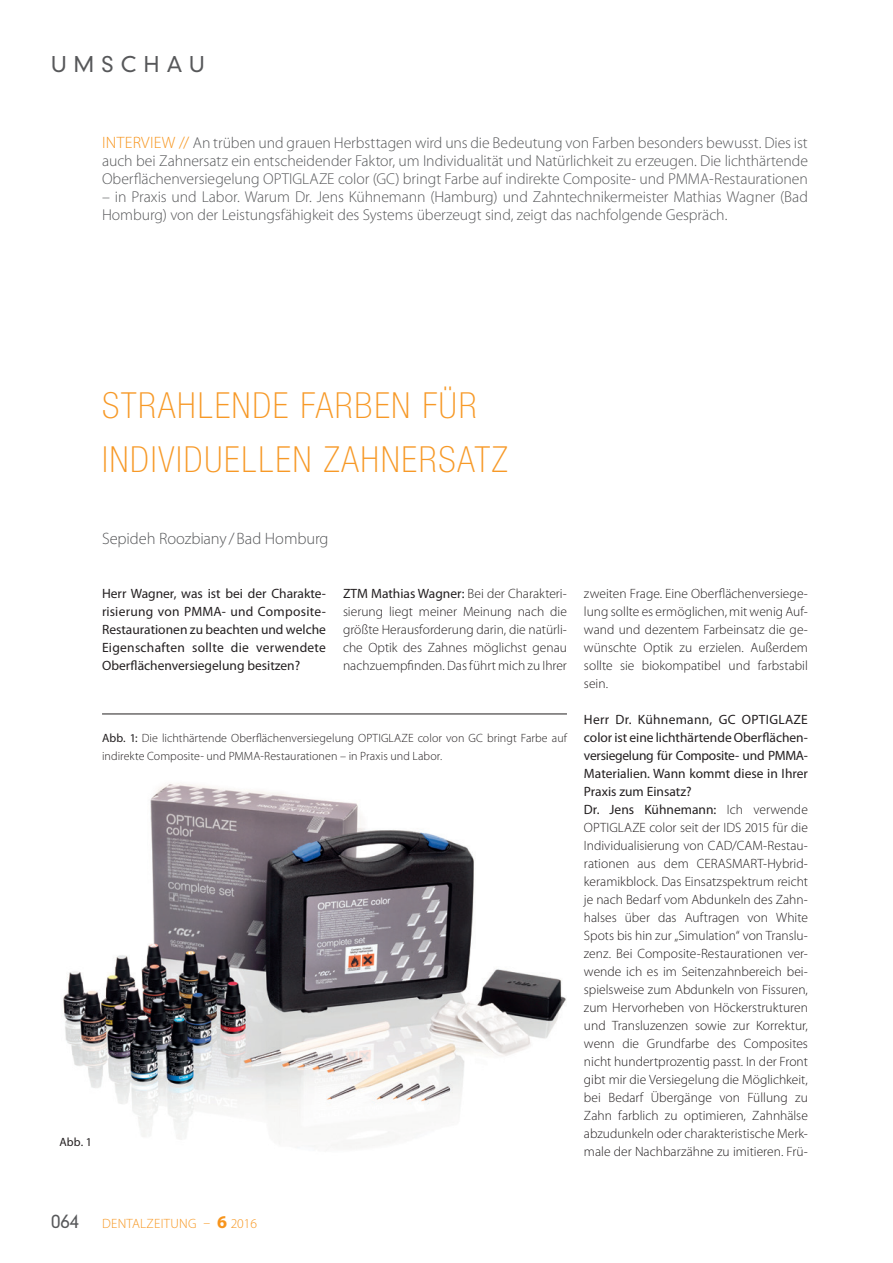
<style>
.page{position:relative;width:893px;height:1263px;background:#fff}
.page>*{position:absolute;margin:0;border:0;box-sizing:border-box;transform-origin:0 0}
.Headline{font:100 condensed 36px/54px "Helvetica Neue";letter-spacing:.05em;color:#f79927}
.t1{font:300 21px "DIN Neuzeit Grotesk";letter-spacing:.35em;color:#57585a}
.Pagenumber{font:300 18px "DIN Neuzeit Grotesk";color:#57585a}
.Author{font:300 16.5px "Myriad Pro";letter-spacing:-.005em;color:#57585a}
.Teaser{font:300 15.75px/18px "Myriad Pro";letter-spacing:-.01em;color:#57585a;text-align:justify}
.Content_1stSection{font:300 13.5px/18px "Myriad Pro";color:#231f20;text-align:justify}
.Content_1stSection-2{font:13.5px/18px "Myriad Pro";color:#231f20;text-align:justify}
.t2{font:300 13.5px "Myriad Pro";letter-spacing:.02em;color:#f7951d}
.Caption_Line_up{font:300 12px/18px "Myriad Pro";letter-spacing:.005em;color:#231f20}
.Image{font:12px "Myriad Pro";color:#231f20}
.s1{font-size:16.5px;color:#f7951d}
.s2{font-weight:400}
.s3{font-weight:700;font-size:18px}
</style>
<div class="page">
<img style="left:63px;top:783px;width:503px;height:365px">
<hr style="left:102px;top:714px;width:465px;height:1px;background:#231f20">
<h2 class="t1" style="left:51px;top:52px;width:155px">UMSCHAU</h2>
<p class="Teaser" style="left:102px;top:133px;width:707px"><span class="s1">INTERVIEW //</span> An trüben und grauen Herbsttagen wird uns die Bedeutung von Farben besonders bewusst. Dies ist auch bei Zahnersatz ein entscheidender Faktor, um Individualität und Natürlichkeit zu erzeugen. Die lichthärtende Oberflächenversiegelung OPTIGLAZE color (GC) bringt Farbe auf indirekte Composite- und PMMA-Restaurationen</p>
<p class="Teaser" style="left:102px;top:187px;width:707px">– in Praxis und Labor. Warum Dr. Jens Kühnemann (Hamburg) und Zahntechnikermeister Mathias Wagner (Bad<br>Homburg) von der Leistungsfähigkeit des Systems überzeugt sind, zeigt das nachfolgende Gespräch.</p>
<p class="Headline" style="left:102px;top:378px;width:407px">STRAHLENDE FARBEN FÜR<br>INDIVIDUELLEN ZAHNERSATZ</p>
<p class="Author" style="left:102px;top:528px;width:228px">Sepideh Roozbiany /Bad Homburg</p>
<p class="Image" style="left:60px;top:1135px;width:34px">Abb. 1</p>
<p class="Content_1stSection-2" style="left:102px;top:584px;width:225px">Herr Wagner, was ist bei der Charakte&shy;risierung von PMMA- und Composite-Restaurationen zu beachten und welche Eigenschaften sollte die verwendete Oberflächenversiegelung besitzen?</p>
<p class="Content_1stSection" style="left:343px;top:584px;width:225px"><span class="s2">ZTM Mathias Wagner:</span> Bei der Charakteri&shy;sierung liegt meiner Meinung nach die größte Herausforderung darin, die natürli&shy;che Optik des Zahnes möglichst genau nachzuempfinden. Das führt mich zu Ihrer</p>
<p class="Content_1stSection" style="left:584px;top:584px;width:225px">zweiten Frage. Eine Oberflächenversiege&shy;lung sollte es ermöglichen, mit wenig Auf&shy;wand und dezentem Farbeinsatz die ge&shy;wünschte Optik zu erzielen. Außerdem sollte sie biokompatibel und farbstabil sein.</p>
<p class="Content_1stSection-2" style="left:584px;top:710px;width:225px;text-align:left">Herr Dr. Kühnemann, GC OPTIGLAZE color ist eine lichthärtende Oberflächen&shy;versiegelung für Composite- und PMMA-- Materialien. Wann kommt diese in Ihrer Praxis zum Einsatz?</p>
<p class="Content_1stSection" style="left:584px;top:800px;width:225px"><span class="s2">Dr. Jens Kühnemann:</span> Ich verwende OPTIGLAZE color seit der IDS 2015 für die Individualisierung von CAD/CAM-Restau&shy;rationen aus dem CERASMART-Hybrid&shy;keramikblock. Das Einsatzspektrum reicht je nach Bedarf vom Abdunkeln des Zahn&shy;halses über das Auftragen von White Spots bis hin zur „Simulation“ von Translu&shy;zenz. Bei Composite-Restaurationen ver&shy;wende ich es im Seitenzahnbereich bei&shy;spielsweise zum Abdunkeln von Fissuren, zum Hervorheben von Höckerstrukturen und Transluzenzen sowie zur Korrektur, wenn die Grundfarbe des Composites nicht hundertprozentig passt. In der Front gibt mir die Versiegelung die Möglichkeit, bei Bedarf Übergänge von Füllung zu Zahn farblich zu optimieren, Zahnhälse abzudunkeln oder charakteristische Merk&shy;male der Nachbarzähne zu imitieren. Frü-</p>
<p class="Caption_Line_up" style="left:102px;top:729px;width:466px"><span class="s2">Abb. 1:</span> Die lichthärtende Oberflächenversiegelung OPTIGLAZE color von GC bringt Farbe auf indirekte Composite- und PMMA-Restaurationen – in Praxis und Labor.</p>
<p class="Pagenumber" style="left:51px;top:1210px;width:30px">064</p>
<p class="t2" style="left:102px;top:1215px;width:156px">DENTALZEITUNG – <span class="s3">6</span> 2016</p>
</div>
